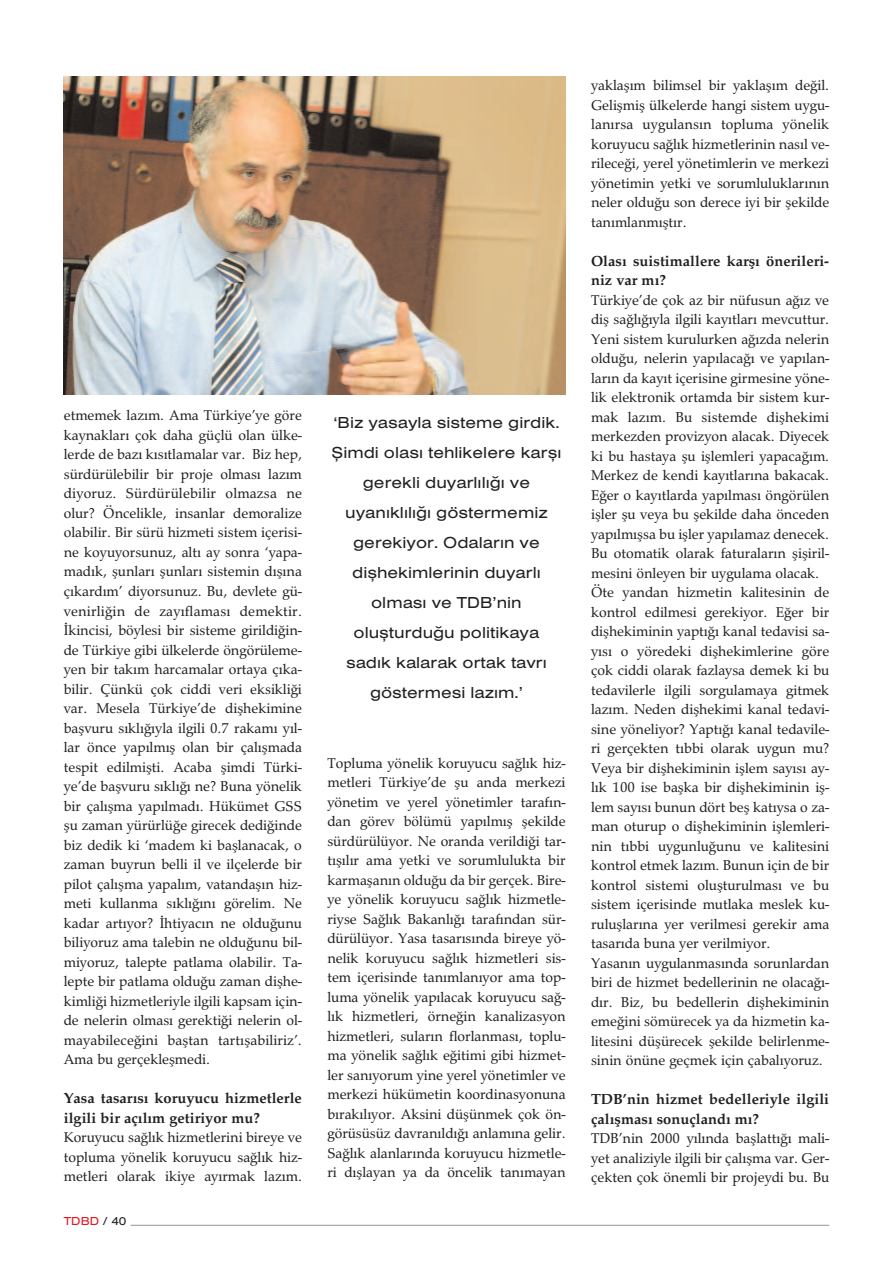
<style>
.page{position:relative;width:893px;height:1263px;background:#fff}
.page>*{position:absolute;margin:0;border:0;box-sizing:border-box;transform-origin:0 0}
.t1{font:16.5px/30px "Sans Extended";color:#231f20;text-align:center}
.t2{font:14.7px/19.5px "Palladio T";color:#231f20;text-align:justify}
.t3{font:14.7px/19.5px "Palladio T Bold";color:#231f20}
.t4{font:12px "Sans Extended";color:#e01921}
.s1{color:#231f20}
</style>
<div class="page">
<hr style="left:131px;top:1225px;width:698px;height:1px;background:#939598">
<img style="left:64px;top:77px;width:502px;height:318px">
<p class="t2" style="left:64px;top:406px;width:240px">etmemek laz›m. Ama Türkiye’ye göre kaynaklar› çok daha güçlü olan ülke&shy;lerde de baz› k›s›tlamalar var. Biz hep, sürdürülebilir bir proje olmas› laz›m diyoruz. Sürdürülebilir olmazsa ne olur? Öncelikle, insanlar demoralize olabilir. Bir sürü hizmeti sistem içerisi&shy;ne koyuyorsunuz, alt› ay sonra ‘yapa&shy;mad›k, flunlar› flunlar› sistemin d›fl›na ç›kard›m’ diyorsunuz. Bu, devlete gü&shy;venirli¤in de zay›flamas› demektir. ‹kincisi, böylesi bir sisteme girildi¤in&shy;de Türkiye gibi ülkelerde öngörüleme&shy;yen bir tak›m harcamalar ortaya ç›ka&shy;bilir. Çünkü çok ciddi veri eksikli¤i var. Mesela Türkiye’de diflhekimine baflvuru s›kl›¤›yla ilgili 0.7 rakam› y›l&shy;lar önce yap›lm›fl olan bir çal›flmada tespit edilmiflti. Acaba flimdi Türki&shy;ye’de baflvuru s›kl›¤› ne? Buna yönelik bir çal›flma yap›lmad›. Hükümet GSS flu zaman yürürlü¤e girecek dedi¤inde biz dedik ki ‘madem ki bafllanacak, o zaman buyrun belli il ve ilçelerde bir pilot çal›flma yapal›m, vatandafl›n hiz&shy;meti kullanma s›kl›¤›n› görelim. Ne kadar art›yor? ‹htiyac›n ne oldu¤unu biliyoruz ama talebin ne oldu¤unu bil&shy;miyoruz, talepte patlama olabilir. Ta&shy;lepte bir patlama oldu¤u zaman diflhe&shy;kimli¤i hizmetleriyle ilgili kapsam için&shy;de nelerin olmas› gerekti¤i nelerin ol&shy;mayabilece¤ini bafltan tart›flabiliriz’.<br>Ama bu gerçekleflmedi.</p>
<p class="t3" style="left:64px;top:1088px;width:240px">Yasa tasar›s› koruyucu hizmetlerle ilgili bir aç›l›m getiriyor mu?</p>
<p class="t2" style="left:64px;top:1127px;width:240px">Koruyucu sa¤l›k hizmetlerini bireye ve topluma yönelik koruyucu sa¤l›k hiz&shy;metleri olarak ikiye ay›rmak laz›m.</p>
<p class="t4" style="left:64px;top:1214px;width:64px">TDBD <span class="s1">/ 40</span></p>
<p class="t1" style="left:332px;top:407px;width:231px">‘Biz yasayla sisteme girdik. fiimdi olas› tehlikelere karfl› gerekli duyarl›l›¤› ve uyan›kl›l›¤› göstermemiz gerekiyor. Odalar›n ve diflhekimlerinin duyarl› olmas› ve TDB’nin oluflturdu¤u politikaya sad›k kalarak ortak tavr› göstermesi laz›m.’</p>
<p class="t2" style="left:327px;top:753px;width:240px">Topluma yönelik koruyucu sa¤l›k hiz&shy;metleri Türkiye’de flu anda merkezi yönetim ve yerel yönetimler taraf›n&shy;dan görev bölümü yap›lm›fl flekilde sürdürülüyor. Ne oranda verildi¤i tar&shy;t›fl›l›r ama yetki ve sorumlulukta bir karmaflan›n oldu¤u da bir gerçek. Bire&shy;ye yönelik koruyucu sa¤l›k hizmetle&shy;riyse Sa¤l›k Bakanl›¤› taraf›ndan sür&shy;dürülüyor. Yasa tasar›s›nda bireye yö&shy;nelik koruyucu sa¤l›k hizmetleri sis&shy;tem içerisinde tan›mlan›yor ama top&shy;luma yönelik yap›lacak koruyucu sa¤- l›k hizmetleri, örne¤in kanalizasyon hizmetleri, sular›n florlanmas›, toplu&shy;ma yönelik sa¤l›k e¤itimi gibi hizmet&shy;ler san›yorum yine yerel yönetimler ve merkezi hükümetin koordinasyonuna b›rak›l›yor. Aksini düflünmek çok ön&shy;görüsüsüz davran›ld›¤› anlam›na gelir.<br>Sa¤l›k alanlar›nda koruyucu hizmetle&shy;ri d›fllayan ya da öncelik tan›mayan</p>
<p class="t2" style="left:591px;top:75px;width:240px">yaklafl›m bilimsel bir yaklafl›m de¤il.<br>Geliflmifl ülkelerde hangi sistem uygu&shy;lan›rsa uygulans›n topluma yönelik koruyucu sa¤l›k hizmetlerinin nas›l ve&shy;rilece¤i, yerel yönetimlerin ve merkezi yönetimin yetki ve sorumluluklar›n›n neler oldu¤u son derece iyi bir flekilde tan›mlanm›flt›r.</p>
<p class="t3" style="left:591px;top:251px;width:240px">Olas› suistimallere karfl› önerileri&shy;niz var m›?</p>
<p class="t2" style="left:591px;top:290px;width:240px;text-align:left">Türkiye’de çok az bir nüfusun a¤›z ve difl sa¤l›¤›yla ilgili kay›tlar› mevcuttur.<br>Yeni sistem kurulurken a¤›zda nelerin oldu¤u, nelerin yap›laca¤› ve yap›lan&shy;lar›n da kay›t içerisine girmesine yöne&shy;lik elektronik ortamda bir sistem kur&shy;mak laz›m. Bu sistemde diflhekimi merkezden provizyon alacak. Diyecek ki bu hastaya flu ifllemleri yapaca¤›m.<br>Merkez de kendi kay›tlar›na bakacak.<br>E¤er o kay›tlarda yap›lmas› öngörülen ifller flu veya bu flekilde daha önceden yap›lm›flsa bu ifller yap›lamaz denecek.<br>Bu otomatik olarak faturalar›n flifliril&shy;mesini önleyen bir uygulama olacak.<br>Öte yandan hizmetin kalitesinin de kontrol edilmesi gerekiyor. E¤er bir diflhekiminin yapt›¤› kanal tedavisi sa&shy;y›s› o yöredeki diflhekimlerine göre çok ciddi olarak fazlaysa demek ki bu tedavilerle ilgili sorgulamaya gitmek laz›m. Neden diflhekimi kanal tedavi&shy;sine yöneliyor? Yapt›¤› kanal tedavile&shy;ri gerçekten t›bbi olarak uygun mu?<br>Veya bir diflhekiminin ifllem say›s› ay&shy;l›k 100 ise baflka bir diflhekiminin ifl&shy;lem say›s› bunun dört befl kat›ysa o za&shy;man oturup o diflhekiminin ifllemleri&shy;nin t›bbi uygunlu¤unu ve kalitesini kontrol etmek laz›m. Bunun için de bir kontrol sistemi oluflturulmas› ve bu sistem içerisinde mutlaka meslek ku&shy;rulufllar›na yer verilmesi gerekir ama tasar›da buna yer verilmiyor.<br>Yasan›n uygulanmas›nda sorunlardan biri de hizmet bedellerinin ne olaca¤›- d›r. Biz, bu bedellerin diflhekiminin eme¤ini sömürecek ya da hizmetin ka&shy;litesini düflürecek flekilde belirlenme&shy;sinin önüne geçmek için çabal›yoruz.</p>
<p class="t3" style="left:591px;top:1089px;width:240px">TDB’nin hizmet bedelleriyle ilgili çal›flmas› sonuçland› m›?</p>
<p class="t2" style="left:591px;top:1128px;width:240px">TDB’nin 2000 y›l›nda bafllatt›¤› mali&shy;yet analiziyle ilgili bir çal›flma var. Ger&shy;çekten çok önemli bir projeydi bu. Bu</p>
</div>
